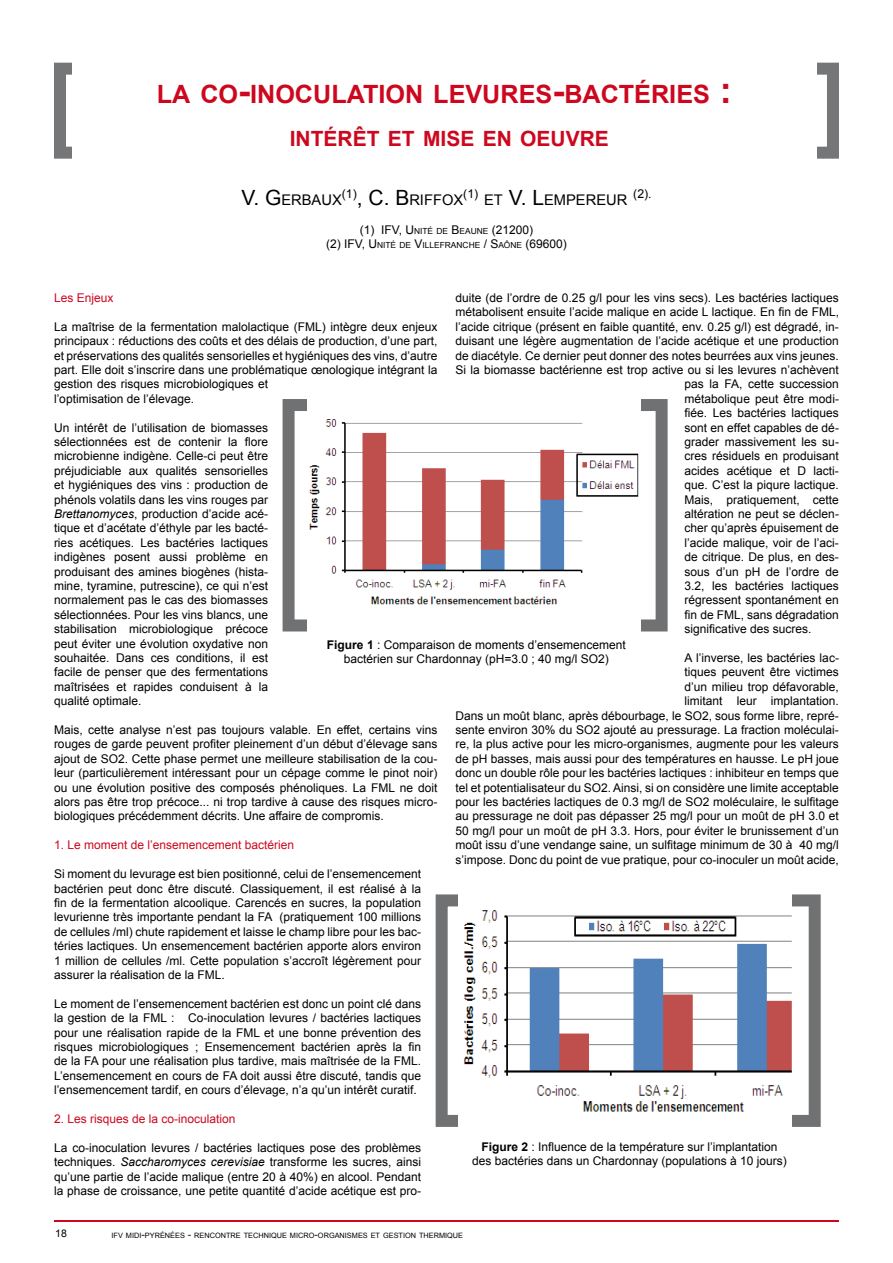
<style>
.page{position:relative;width:893px;height:1263px;background:#fff}
.page>*{position:absolute;margin:0;border:0;box-sizing:border-box;transform-origin:0 0}
.t1{font:700 25.2px "Arial";color:#cd071e}
.t2{font:700 21px "Arial";color:#cd071e}
.t3{font:14.7px "Arial";color:#000}
.t4{font:12.3px "Arial";color:#000}
.t5{font:12px/14.4px "Arial";color:#000;text-align:justify}
.t6{font:12px "Arial";color:#cd071e}
.t7{font:12px "Arial";color:#000}
.t8{font:10.5px "Arial";color:#000}
.t9{font:8.4px "Arial";color:#000}
.t10{font:7.35px "Arial";color:#000}
.s1{font-size:36px}
.s2{font-size:21px}
.s3{font-size:8.4px}
.s4{font-size:12px}
.s5{font-style:italic}
.s6{font-weight:700}
.s7{font-size:10.5px}
</style>
<div class="page">
<hr style="left:54px;top:1220px;width:785px;height:1px;background:#cd071e">
<svg style="left:54px;top:63px;width:785px;height:96px;fill:#757678"></svg>
<div style="left:72px;top:54px;width:744px;height:115px;background:#fff"></div>
<svg style="left:283px;top:399px;width:385px;height:232px"></svg>
<div style="left:307px;top:398px;width:334px;height:238px;background:#fff"></div>
<img style="left:309px;top:419px;width:330px;height:186px">
<svg style="left:436px;top:894px;width:385px;height:233px"></svg>
<div style="left:458px;top:889px;width:334px;height:245px;background:#fff"></div>
<img style="left:463px;top:910px;width:329px;height:202px">
<h1 class="t1" style="left:157px;top:77px;width:577px">LA CO<span class="s1">-</span>INOCULATION LEVURES<span class="s1">-</span>BACTÉRIES <span class="s1">:</span></h1>
<h2 class="t2" style="left:290px;top:125px;width:321px">INTÉRÊT ET MISE EN OEUVRE</h2>
<p class="t3" style="left:241px;top:190px;width:223px"><span class="s2">V. G</span>ERBAUX<sup>(1)</sup><span class="s2">, C. B</span>RIFFOX</p>
<p class="t4" style="left:463px;top:185px;width:16px">(1)</p>
<p class="t3" style="left:484px;top:190px;width:145px">ET <span class="s2">V. L</span>EMPEREUR</p>
<p class="t4" style="left:633px;top:185px;width:20px">(2).</p>
<p class="t7" style="left:360px;top:222px;width:175px">(1) IFV, U<span class="s3">NITÉ DE</span> B<span class="s3">EAUNE</span> (21200)</p>
<p class="t9" style="left:326px;top:240px;width:242px"><span class="s4">(2) IFV, U</span>NITÉ DE <span class="s4">V</span>ILLEFRANCHE <span class="s4">/ S</span>AÔNE <span class="s4">(69600)</span></p>
<p class="t5" style="left:455px;top:291px;width:385px">duite (de l’ordre de 0.25 g/l pour les vins secs). Les bactéries lactiques</p>
<p class="t5" style="left:455px;top:305px;width:385px">métabolisent ensuite l’acide malique en acide L lactique. En fin de FML,</p>
<p class="t5" style="left:455px;top:319px;width:385px">l’acide citrique (présent en faible quantité, env. 0.25 g/l) est dégradé, in-</p>
<p class="t5" style="left:455px;top:334px;width:385px">duisant une légère augmentation de l’acide acétique et une production</p>
<p class="t5" style="left:455px;top:348px;width:385px">de diacétyle. Ce dernier peut donner des notes beurrées aux vins jeunes.</p>
<p class="t5" style="left:455px;top:363px;width:385px">Si la biomasse bactérienne est trop active ou si les levures n’achèvent</p>
<p class="t5" style="left:685px;top:377px;width:156px">pas la FA, cette succession</p>
<p class="t5" style="left:685px;top:391px;width:156px">métabolique peut être modi-</p>
<p class="t5" style="left:685px;top:406px;width:156px">fiée. Les bactéries lactiques</p>
<p class="t5" style="left:685px;top:420px;width:156px">sont en effet capables de dé-</p>
<p class="t5" style="left:685px;top:435px;width:156px">grader massivement les su-</p>
<p class="t5" style="left:685px;top:449px;width:156px">cres résiduels en produisant</p>
<p class="t5" style="left:685px;top:463px;width:156px">acides acétique et D lacti-</p>
<p class="t5" style="left:685px;top:478px;width:156px">que. C’est la piqure lactique.</p>
<p class="t5" style="left:685px;top:492px;width:156px">Mais, pratiquement, cette</p>
<p class="t5" style="left:685px;top:507px;width:156px">altération ne peut se déclen-</p>
<p class="t5" style="left:685px;top:521px;width:156px">cher qu’après épuisement de</p>
<p class="t5" style="left:685px;top:535px;width:156px">l’acide malique, voir de l’aci-</p>
<p class="t5" style="left:685px;top:550px;width:156px">de citrique. De plus, en des-</p>
<p class="t5" style="left:685px;top:564px;width:156px">sous d’un pH de l’ordre de</p>
<p class="t5" style="left:685px;top:579px;width:156px">3.2, les bactéries lactiques</p>
<p class="t5" style="left:685px;top:593px;width:156px">régressent spontanément en</p>
<p class="t5" style="left:685px;top:607px;width:156px">fin de FML, sans dégradation</p>
<p class="t5" style="left:685px;top:622px;width:128px">significative des sucres.</p>
<p class="t5" style="left:455px;top:651px;width:385px;text-align:right">A l’inverse, les bactéries lac-<br>tiques peuvent être victimes<br>d’un milieu trop défavorable,<br>limitant leur implantation.<br>Dans un moût blanc, après débourbage, le SO2, sous forme libre, repré&shy;sente environ 30% du SO2 ajouté au pressurage. La fraction moléculai&shy;re, la plus active pour les micro-organismes, augmente pour les valeurs de pH basses, mais aussi pour des températures en hausse. Le pH joue donc un double rôle pour les bactéries lactiques : inhibiteur en temps que tel et potentialisateur du SO2. Ainsi, si on considère une limite acceptable pour les bactéries lactiques de 0.3 mg/l de SO2 moléculaire, le sulfitage au pressurage ne doit pas dépasser 25 mg/l pour un moût de pH 3.0 et 50 mg/l pour un moût de pH 3.3. Hors, pour éviter le brunissement d’un moût issu d’une vendange saine, un sulfitage minimum de 30 à 40 mg/l s’impose. Donc du point de vue pratique, pour co-inoculer un moût acide,</p>
<p class="t6" style="left:54px;top:290px;width:61px">Les Enjeux</p>
<p class="t5" style="left:54px;top:319px;width:385px;text-align:left">La maîtrise de la fermentation malolactique (FML) intègre deux enjeux principaux : réductions des coûts et des délais de production, d’une part, et préservations des qualités sensorielles et hygiéniques des vins, d’autre part. Elle doit s’inscrire dans une problématique œnologique intégrant la gestion des risques microbiologiques et<br>l’optimisation de l’élevage.</p>
<p class="t5" style="left:54px;top:420px;width:216px">Un intérêt de l’utilisation de biomasses sélectionnées est de contenir la flore microbienne indigène. Celle-ci peut être préjudiciable aux qualités sensorielles et hygiéniques des vins : production de phénols volatils dans les vins rouges par <span class="s5">Brettanomyces</span>, production d’acide acé&shy;tique et d’acétate d’éthyle par les bacté&shy;ries acétiques. Les bactéries lactiques indigènes posent aussi problème en produisant des amines biogènes (hista&shy;mine, tyramine, putrescine), ce qui n’est normalement pas le cas des biomasses sélectionnées. Pour les vins blancs, une stabilisation microbiologique précoce peut éviter une évolution oxydative non souhaitée. Dans ces conditions, il est facile de penser que des fermentations maîtrisées et rapides conduisent à la qualité optimale.</p>
<p class="t5" style="left:54px;top:723px;width:385px">Mais, cette analyse n’est pas toujours valable. En effet, certains vins rouges de garde peuvent profiter pleinement d’un début d’élevage sans ajout de SO2. Cette phase permet une meilleure stabilisation de la cou&shy;leur (particulièrement intéressant pour un cépage comme le pinot noir) ou une évolution positive des composés phénoliques. La FML ne doit alors pas être trop précoce... ni trop tardive à cause des risques micro&shy;biologiques précédemment décrits. Une affaire de compromis.</p>
<p class="t6" style="left:54px;top:837px;width:242px">1. Le moment de l’ensemencement bactérien</p>
<p class="t5" style="left:54px;top:867px;width:369px">Si moment du levurage est bien positionné, celui de l’ensemencement bactérien peut donc être discuté. Classiquement, il est réalisé à la fin de la fermentation alcoolique. Carencés en sucres, la population levurienne très importante pendant la FA (pratiquement 100 millions de cellules /ml) chute rapidement et laisse le champ libre pour les bac&shy;téries lactiques. Un ensemencement bactérien apporte alors environ 1 million de cellules /ml. Cette population s’accroît légèrement pour assurer la réalisation de la FML.</p>
<p class="t5" style="left:54px;top:996px;width:369px">Le moment de l’ensemencement bactérien est donc un point clé dans la gestion de la FML : Co-inoculation levures / bactéries lactiques pour une réalisation rapide de la FML et une bonne prévention des risques microbiologiques ; Ensemencement bactérien après la fin de la FA pour une réalisation plus tardive, mais maîtrisée de la FML.<br>L’ensemencement en cours de FA doit aussi être discuté, tandis que l’ensemencement tardif, en cours d’élevage, n’a qu’un intérêt curatif.</p>
<p class="t6" style="left:54px;top:1111px;width:183px">2. Les risques de la co-inoculation</p>
<p class="t5" style="left:54px;top:1140px;width:369px">La co-inoculation levures / bactéries lactiques pose des problèmes techniques. <span class="s5">Saccharomyces cerevisiae</span> transforme les sucres, ainsi qu’une partie de l’acide malique (entre 20 à 40%) en alcool. Pendant la phase de croissance, une petite quantité d’acide acétique est pro-</p>
<p class="t5" style="left:327px;top:637px;width:300px;text-align:center"><span class="s6">Figure 1</span> : Comparaison de moments d’ensemencement bactérien sur Chardonnay (pH=3.0 ; 40 mg/l SO2)</p>
<p class="t5" style="left:472px;top:1139px;width:316px;text-align:center"><span class="s6">Figure 2</span> : Influence de la température sur l’implantation des bactéries dans un Chardonnay (populations à 10 jours)</p>
<p class="t8" style="left:55px;top:1227px;width:13px">18</p>
<p class="t10" style="left:112px;top:1230px;width:353px">IFV MIDI<span class="s7">-</span>PYRÉNÉES <span class="s7">-</span> RENCONTRE TECHNIQUE MICRO<span class="s7">-</span>ORGANISMES ET GESTION THERMIQUE</p>
</div>
